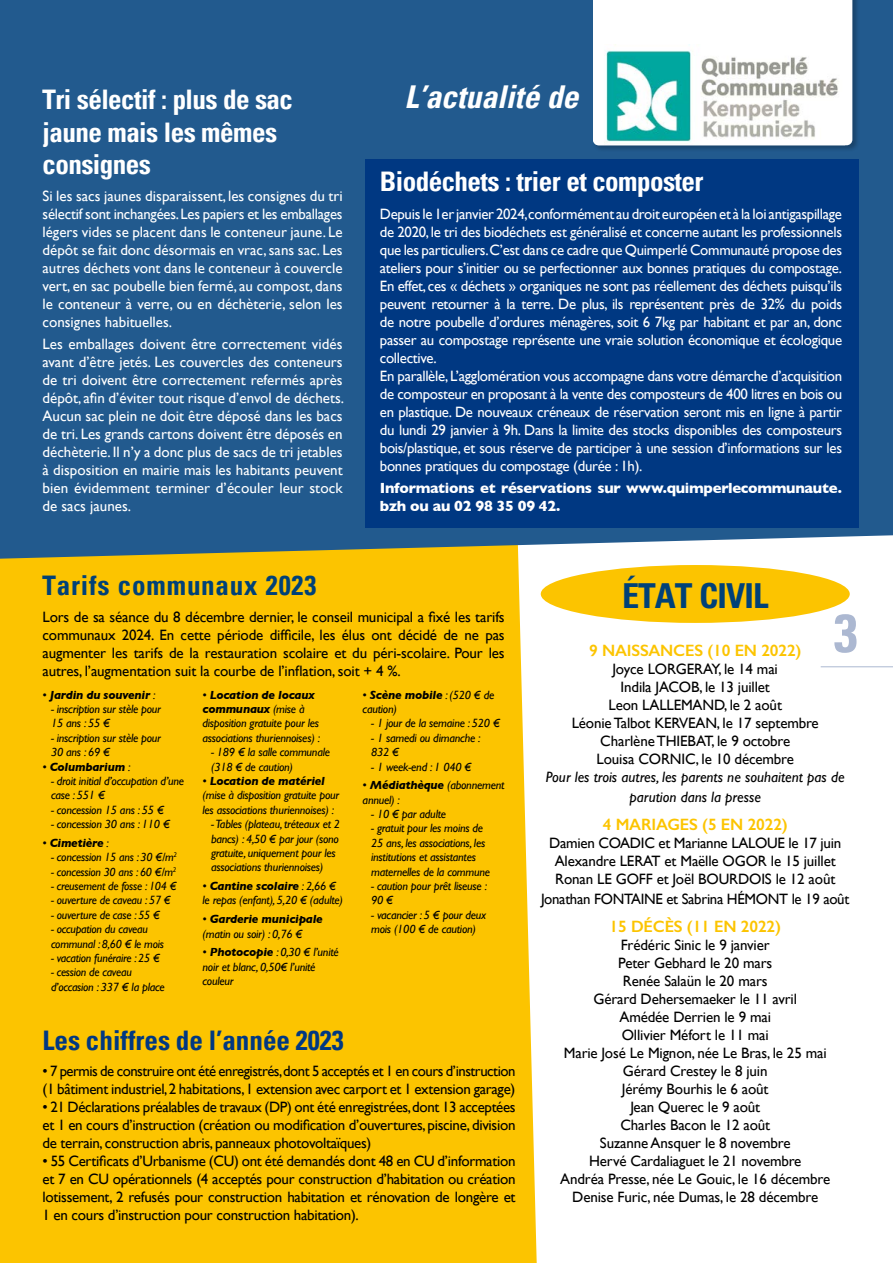
<style>
.page{position:relative;width:893px;height:1263px;background:#fff}
.page>*{position:absolute;margin:0;border:0;box-sizing:border-box;transform-origin:0 0}
.t1{font:700 condensed 54px "Univers";color:#acb8d1}
.t2{font:700 condensed 34.5px "Univers";letter-spacing:-.025em;color:#004178}
.t3{font:italic 700 condensed 31.5px "Univers";color:#fff}
.t4{font:700 condensed 27px/32.5px "Univers";letter-spacing:-.02em;color:#fff}
.t5{font:700 condensed 27px "Univers";color:#003882}
.t6{font:700 condensed 27px "Univers";letter-spacing:.03em;color:#004178}
.t7{font:600 16.5px "Gill Sans";letter-spacing:-.01em;color:#fcc400}
.t8{font:15px/18px "Gill Sans";letter-spacing:-.02em;color:#fff;text-align:justify}
.t9{font:15px/18px "Gill Sans";letter-spacing:-.01em;color:#000;text-align:justify}
.t10{font:15px/18px "Gill Sans";letter-spacing:-.03em;color:#000}
.t11{font:700 15px/18px "Gill Sans";letter-spacing:-.02em;color:#fff}
.t12{font:italic 15px/19.8px "Gill Sans";color:#000;text-align:center}
.t13{font:italic 12px/14.4px "Gill Sans";letter-spacing:-.02em;color:#000}
.t14{font:italic 700 12px "Gill Sans";letter-spacing:-.02em;color:#000}
.s1{font-weight:400}
.s2{font-weight:700}
</style>
<div class="page">
<div style="left:0;top:559px;width:537px;height:704px;background:#fcc400"></div>
<div style="left:0;top:0;width:893px;height:559px;background:#225a8e"></div>
<hr style="left:821px;top:666px;width:72px;height:1px;background:#acb8d1">
<div style="left:541px;top:565px;width:309px;height:58px;background:#fcc400;border-radius:50%"></div>
<div style="left:365px;top:159px;width:494px;height:368px;background:#003882"></div>
<div style="left:592px;top:0;width:267px;height:152px;background:#000;opacity:.25"></div>
<svg style="left:593px;top:0;width:259px;height:145px"></svg>
<img style="left:593px;top:44px;width:252px;height:101px">
<h3 class="t4" style="left:43px;top:83px;width:252px">Tri sélectif : plus de sac</h3>
<h3 class="t3" style="left:404px;top:78px;width:175px">L’actualité de</h3>
<h3 class="t4" style="left:43px;top:116px;width:236px">jaune mais les mêmes consignes</h3>
<p class="t8" style="left:43px;top:186px;width:302px">Si les sacs jaunes disparaissent, les consignes du tri sélectif sont inchangées. Les papiers et les emballages légers vides se placent dans le conteneur jaune. Le dépôt se fait donc désormais en vrac, sans sac. Les autres déchets vont dans le conteneur à couvercle vert, en sac poubelle bien fermé, au compost, dans le conteneur à verre, ou en déchèterie, selon les consignes habituelles.</p>
<p class="t8" style="left:43px;top:335px;width:303px">Les emballages doivent être correctement vidés avant d’être jetés. Les couvercles des conteneurs de tri doivent être correctement refermés après dépôt, afin d’éviter tout risque d’envol de déchets.<br>Aucun sac plein ne doit être déposé dans les bacs de tri. Les grands cartons doivent être déposés en déchèterie. Il n’y a donc plus de sacs de tri jetables à disposition en mairie mais les habitants peuvent bien évidemment terminer d’écouler leur stock de sacs jaunes.</p>
<h3 class="t4" style="left:380px;top:165px;width:325px">Biodéchets : trier et composter</h3>
<p class="t8" style="left:380px;top:204px;width:464px;text-align:left">Depuis le 1er janvier 2024,conformément au droit européen et à la loi antigaspillage de 2020, le tri des biodéchets est généralisé et concerne autant les professionnels que les particuliers. C’est dans ce cadre que Quimperlé Communauté propose des ateliers pour s’initier ou se perfectionner aux bonnes pratiques du compostage.<br>En effet, ces « déchets » organiques ne sont pas réellement des déchets puisqu’ils peuvent retourner à la terre. De plus, ils représentent près de 32% du poids de notre poubelle d’ordures ménagères, soit 6 7kg par habitant et par an, donc passer au compostage représente une vraie solution économique et écologique collective.<br>En parallèle, L’agglomération vous accompagne dans votre démarche d’acquisition de composteur en proposant à la vente des composteurs de 400 litres en bois ou en plastique. De nouveaux créneaux de réservation seront mis en ligne à partir du lundi 29 janvier à 9h. Dans la limite des stocks disponibles des composteurs bois/plastique, et sous réserve de participer à une session d’informations sur les bonnes pratiques du compostage (durée : 1h).</p>
<p class="t11" style="left:380px;top:479px;width:464px">Informations et réservations sur www.quimperlecommunaute. bzh ou au 02 98 35 09 42.</p>
<h3 class="t6" style="left:43px;top:569px;width:275px">Tarifs communaux 2023</h3>
<p class="t9" style="left:43px;top:607px;width:464px">Lors de sa séance du 8 décembre dernier, le conseil municipal a fixé les tarifs communaux 2024. En cette période difficile, les élus ont décidé de ne pas augmenter les tarifs de la restauration scolaire et du péri-scolaire. Pour les autres, l’augmentation suit la courbe de l’inflation, soit + 4 %.</p>
<p class="t14" style="left:43px;top:687px;width:114px"><span class="s1">•</span> Jardin du souvenir <span class="s1">:</span></p>
<p class="t13" style="left:51px;top:702px;width:112px">- inscription sur stèle pour<br>15 ans : 55 €</p>
<p class="t13" style="left:51px;top:730px;width:112px">- inscription sur stèle pour<br>30 ans : 69 €</p>
<p class="t14" style="left:43px;top:759px;width:89px"><span class="s1">•</span> Columbarium <span class="s1">:</span></p>
<p class="t13" style="left:51px;top:774px;width:135px">- droit initial d’occupation d’une case : 551 €</p>
<p class="t13" style="left:51px;top:802px;width:114px">- concession 15 ans : 55 €</p>
<p class="t13" style="left:51px;top:817px;width:120px">- concession 30 ans : 110 €</p>
<p class="t14" style="left:43px;top:836px;width:68px"><span class="s1">•</span> Cimetière <span class="s1">:</span></p>
<p class="t13" style="left:51px;top:850px;width:128px">- concession 15 ans : 30 €/m<sup>2</sup></p>
<p class="t13" style="left:51px;top:864px;width:127px">- concession 30 ans : 60 €/m<sup>2</sup></p>
<p class="t13" style="left:51px;top:879px;width:127px">- creusement de fosse : 104 €</p>
<p class="t13" style="left:51px;top:893px;width:121px">- ouverture de caveau : 57 €</p>
<p class="t13" style="left:51px;top:907px;width:110px">- ouverture de case : 55 €</p>
<p class="t13" style="left:51px;top:922px;width:114px">- occupation du caveau communal : 8,60 € le mois</p>
<p class="t13" style="left:51px;top:951px;width:110px">- vacation funéraire : 25 €</p>
<p class="t13" style="left:51px;top:965px;width:115px">- cession de caveau d’occasion : 337 € la place</p>
<p class="t13" style="left:363px;top:687px;width:133px">• <span class="s2">Scène mobile</span> : (520 € de caution)</p>
<p class="t13" style="left:371px;top:716px;width:130px">- 1 jour de la semaine : 520 €</p>
<p class="t13" style="left:371px;top:730px;width:111px">- 1 samedi ou dimanche :<br>832 €</p>
<p class="t13" style="left:371px;top:759px;width:102px">- 1 week-end : 1 040 €</p>
<p class="t13" style="left:363px;top:778px;width:143px">• <span class="s2">Médiathèque</span> (abonnement annuel) :</p>
<p class="t13" style="left:371px;top:807px;width:76px">- 10 € par adulte</p>
<p class="t13" style="left:371px;top:821px;width:120px">- gratuit pour les moins de<br>25 ans, les associations, les institutions et assistantes maternelles de la commune</p>
<p class="t13" style="left:371px;top:879px;width:117px">- caution pour prêt liseuse :<br>90 €</p>
<p class="t13" style="left:371px;top:907px;width:117px">- vacancier : 5 € pour deux mois (100 € de caution)</p>
<p class="t13" style="left:203px;top:687px;width:119px">• <span class="s2">Location de locaux communaux</span> (mise à disposition gratuite pour les associations thuriennoises) :</p>
<p class="t13" style="left:211px;top:745px;width:120px">- 189 € la salle communale (318 € de caution)</p>
<p class="t13" style="left:203px;top:774px;width:138px">• <span class="s2">Location de matériel </span>(mise à disposition gratuite pour les associations thuriennoises) :</p>
<p class="t13" style="left:211px;top:817px;width:131px">- Tables (plateau, tréteaux et 2 bancs) : 4,50 € par jour (sono gratuite, uniquement pour les associations thuriennoises)</p>
<p class="t13" style="left:203px;top:879px;width:142px">• <span class="s2">Cantine scolaire</span> : 2,66 € le repas (enfant), 5,20 € (adulte)</p>
<p class="t13" style="left:203px;top:912px;width:122px">• <span class="s2">Garderie municipale </span>(matin ou soir) : 0,76 €</p>
<p class="t13" style="left:203px;top:945px;width:138px">• <span class="s2">Photocopie</span> : 0,30 € l’unité noir et blanc, 0,50€ l’unité couleur</p>
<h3 class="t5" style="left:43px;top:1024px;width:303px">Les chiffres de l’année 2023</h3>
<p class="t10" style="left:43px;top:1062px;width:474px">• 7 permis de construire ont été enregistrés,dont 5 acceptés et 1 en cours d’instruction (1 bâtiment industriel, 2 habitations, 1 extension avec carport et 1 extension garage)</p>
<p class="t9" style="left:43px;top:1098px;width:475px">• 21 Déclarations préalables de travaux (DP) ont été enregistrées, dont 13 acceptées et 1 en cours d’instruction (création ou modification d’ouvertures, piscine, division de terrain, construction abris, panneaux photovoltaïques)</p>
<p class="t9" style="left:43px;top:1152px;width:475px">• 55 Certificats d’Urbanisme (CU) ont été demandés dont 48 en CU d’information et 7 en CU opérationnels (4 acceptés pour construction d’habitation ou création lotissement, 2 refusés pour construction habitation et rénovation de longère et 1 en cours d’instruction pour construction habitation).</p>
<h2 class="t2" style="left:622px;top:575px;width:148px">ÉTAT CIVIL</h2>
<h1 class="t1" style="left:834px;top:600px;width:25px">3</h1>
<p class="t7" style="left:589px;top:641px;width:214px">9 NAISSANCES (10 EN 2022)</p>
<p class="t9" style="left:572px;top:660px;width:249px;text-align:center">Joyce LORGERAY, le 14 mai<br>Indila JACOB, le 13 juillet<br>Leon LALLEMAND, le 2 août<br>Léonie Talbot KERVEAN, le 17 septembre<br>Charlène THIEBAT, le 9 octobre<br>Louisa CORNIC, le 10 décembre</p>
<p class="t12" style="left:546px;top:767px;width:300px">Pour les trois autres, les parents ne souhaitent pas de parution dans la presse</p>
<p class="t7" style="left:603px;top:815px;width:187px">4 MARIAGES (5 EN 2022)</p>
<p class="t9" style="left:549px;top:834px;width:294px;text-align:center">Damien COADIC et Marianne LALOUE le 17 juin<br>Alexandre LERAT et Maëlle OGOR le 15 juillet<br>Ronan LE GOFF et Joël BOURDOIS le 12 août</p>
<p class="t9" style="left:541px;top:890px;width:310px">Jonathan FONTAINE et Sabrina HÉMONT le 19 août</p>
<p class="t7" style="left:609px;top:917px;width:173px">15 DÉCÈS (11 EN 2022)</p>
<p class="t9" style="left:560px;top:936px;width:272px;text-align:center">Frédéric Sinic le 9 janvier<br>Peter Gebhard le 20 mars<br>Renée Salaün le 20 mars<br>Gérard Dehersemaeker le 11 avril<br>Amédée Derrien le 9 mai<br>Ollivier Méfort le 11 mai<br>Marie José Le Mignon, née Le Bras, le 25 mai<br>Gérard Crestey le 8 juin<br>Jérémy Bourhis le 6 août<br>Jean Querec le 9 août<br>Charles Bacon le 12 août<br>Suzanne Ansquer le 8 novembre<br>Hervé Cardaliaguet le 21 novembre<br>Andréa Presse, née Le Gouic, le 16 décembre<br>Denise Furic, née Dumas, le 28 décembre</p>
</div>
